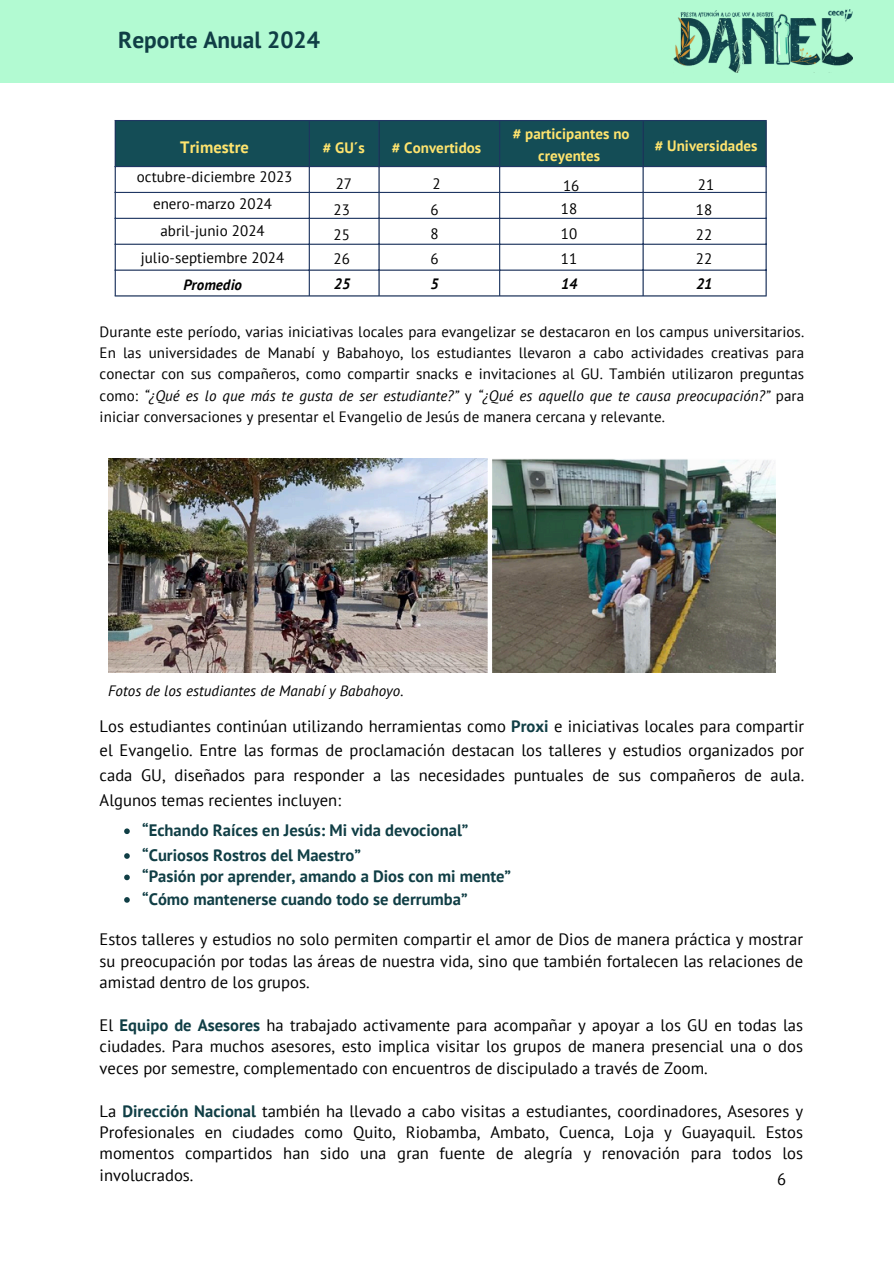
<style>
.page{position:relative;width:894px;height:1264px;background:#fff}
.page>*{position:absolute;margin:0;border:0;box-sizing:border-box;transform-origin:0 0}
.t1{font:700 23.4px "PT Sans";color:#103e45}
.t2{font:16.5px/21.3px "PT Sans";color:#000;text-align:justify}
.t3{font:700 16.5px "PT Sans";color:#103e45}
.t4{font:700 16.5px "PT Sans";letter-spacing:.005em;color:#ffe46e}
.t5{font:15px/21.3px "PT Sans";letter-spacing:.005em;color:#000;text-align:justify}
.t6{font:700 15px/22.5px "PT Sans";letter-spacing:.005em;color:#ffe46e;text-align:center}
.t7{font:italic 15px "PT Sans";letter-spacing:.005em;color:#000}
.t8{font:italic 700 15px "PT Sans";letter-spacing:.005em;color:#000}
.s1{font-style:italic}
.s2{font-weight:700;color:#103e45}
</style>
<div class="page">
<img style="left:108px;top:458px;width:667px;height:214px">
<svg style="left:124px;top:828px;width:6px;height:6px"></svg>
<svg style="left:124px;top:853px;width:6px;height:5px"></svg>
<svg style="left:124px;top:874px;width:6px;height:6px"></svg>
<svg style="left:124px;top:897px;width:6px;height:5px"></svg>
<div style="left:116px;top:121px;width:649px;height:45px;background:#144d56"></div>
<hr style="left:115px;top:121px;width:1px;height:174px;background:#1f3763">
<hr style="left:308px;top:121px;width:2px;height:174px;background:#1f3763">
<hr style="left:378px;top:121px;width:1px;height:174px;background:#1f3763">
<hr style="left:499px;top:121px;width:1px;height:174px;background:#1f3763">
<hr style="left:642px;top:121px;width:1px;height:174px;background:#1f3763">
<hr style="left:765px;top:121px;width:1px;height:174px;background:#1f3763">
<hr style="left:115px;top:120px;width:651px;height:1px;background:#1f3763">
<hr style="left:115px;top:166px;width:651px;height:1px;background:#1f3763">
<hr style="left:115px;top:192px;width:651px;height:1px;background:#1f3763">
<hr style="left:115px;top:218px;width:651px;height:1px;background:#1f3763">
<hr style="left:115px;top:244px;width:651px;height:1px;background:#1f3763">
<hr style="left:115px;top:269px;width:651px;height:2px;background:#1f3763">
<hr style="left:115px;top:295px;width:651px;height:1px;background:#1f3763">
<div style="left:0;top:0;width:893px;height:83px;background:#b2fad2"></div>
<img style="left:673px;top:10px;width:179px;height:63px">
<p class="t1" style="left:118px;top:24px;width:203px">Reporte Anual 2024</p>
<p class="t6" style="left:512px;top:122px;width:118px"># participantes no creyentes</p>
<p class="t5" style="left:563px;top:174px;width:18px">16</p>
<p class="t5" style="left:561px;top:198px;width:18px">18</p>
<p class="t5" style="left:561px;top:223px;width:18px">10</p>
<p class="t5" style="left:561px;top:247px;width:18px">11</p>
<h2 class="t8" style="left:561px;top:273px;width:18px">14</h2>
<p class="t6" style="left:654px;top:134px;width:104px"># Universidades</p>
<p class="t5" style="left:697px;top:174px;width:18px">21</p>
<p class="t5" style="left:695px;top:198px;width:18px">18</p>
<p class="t5" style="left:695px;top:223px;width:18px">22</p>
<p class="t5" style="left:695px;top:248px;width:18px">22</p>
<p class="t8" style="left:695px;top:274px;width:18px">21</p>
<p class="t5" style="left:100px;top:320px;width:705px">Durante este período, varias iniciativas locales para evangelizar se destacaron en los campus universitarios.<br>En las universidades de Manabí y Babahoyo, los estudiantes llevaron a cabo actividades creativas para conectar con sus compañeros, como compartir snacks e invitaciones al GU. También utilizaron preguntas como: <span class="s1">“¿Qué es lo que más te gusta de ser estudiante?”</span> y <span class="s1">“¿Qué es aquello que te causa preocupación?”</span> para iniciar conversaciones y presentar el Evangelio de Jesús de manera cercana y relevante.</p>
<p class="t4" style="left:180px;top:136px;width:70px">Trimestre</p>
<p class="t5" style="left:137px;top:166px;width:157px">octubre-diciembre 2023</p>
<p class="t5" style="left:153px;top:193px;width:121px">enero-marzo 2024</p>
<p class="t5" style="left:160px;top:220px;width:106px">abril-junio 2024</p>
<p class="t5" style="left:141px;top:247px;width:145px">julio-septiembre 2024</p>
<h2 class="t8" style="left:183px;top:274px;width:60px">Promedio</h2>
<p class="t6" style="left:323px;top:136px;width:44px"># GU´s</p>
<p class="t5" style="left:335px;top:173px;width:18px">27</p>
<p class="t5" style="left:333px;top:198px;width:18px">23</p>
<p class="t5" style="left:333px;top:223px;width:18px">25</p>
<p class="t5" style="left:333px;top:248px;width:18px">26</p>
<p class="t8" style="left:333px;top:274px;width:18px">25</p>
<p class="t6" style="left:392px;top:136px;width:91px"># Convertidos</p>
<p class="t5" style="left:432px;top:173px;width:10px">2</p>
<p class="t5" style="left:430px;top:198px;width:10px">6</p>
<p class="t5" style="left:430px;top:223px;width:10px">8</p>
<p class="t5" style="left:430px;top:248px;width:10px">6</p>
<p class="t8" style="left:430px;top:274px;width:10px">5</p>
<p class="t7" style="left:108px;top:681px;width:297px">Fotos de los estudiantes de Manabí y Babahoyo.</p>
<h1 class="t2" style="left:100px;top:713px;width:706px;line-height:24.8px">Los estudiantes continúan utilizando herramientas como <span class="s2">Proxi</span> e iniciativas locales para compartir el Evangelio. Entre las formas de proclamación destacan los talleres y estudios organizados por cada GU, diseñados para responder a las necesidades puntuales de sus compañeros de aula.<br>Algunos temas recientes incluyen:</h1>
<p class="t3" style="left:142px;top:819px;width:328px">“Echando Raíces en Jesús: Mi vida devocional”</p>
<h2 class="t3" style="left:142px;top:844px;width:220px">“Curiosos Rostros del Maestro”</h2>
<p class="t3" style="left:142px;top:865px;width:370px">“Pasión por aprender, amando a Dios con mi mente”</p>
<p class="t3" style="left:142px;top:888px;width:327px">“Cómo mantenerse cuando todo se derrumba”</p>
<p class="t2" style="left:100px;top:928px;width:704px">Estos talleres y estudios no solo permiten compartir el amor de Dios de manera práctica y mostrar su preocupación por todas las áreas de nuestra vida, sino que también fortalecen las relaciones de amistad dentro de los grupos.</p>
<p class="t2" style="left:100px;top:1014px;width:704px">El <span class="s2">Equipo de Asesores</span> ha trabajado activamente para acompañar y apoyar a los GU en todas las ciudades. Para muchos asesores, esto implica visitar los grupos de manera presencial una o dos veces por semestre, complementado con encuentros de discipulado a través de Zoom.</p>
<p class="t2" style="left:100px;top:1099px;width:704px">La <span class="s2">Dirección Nacional</span> también ha llevado a cabo visitas a estudiantes, coordinadores, Asesores y Profesionales en ciudades como Quito, Riobamba, Ambato, Cuenca, Loja y Guayaquil. Estos momentos compartidos han sido una gran fuente de alegría y renovación para todos los involucrados.</p>
<h2 class="t2" style="left:776px;top:1168px;width:11px">6</h2>
</div>
